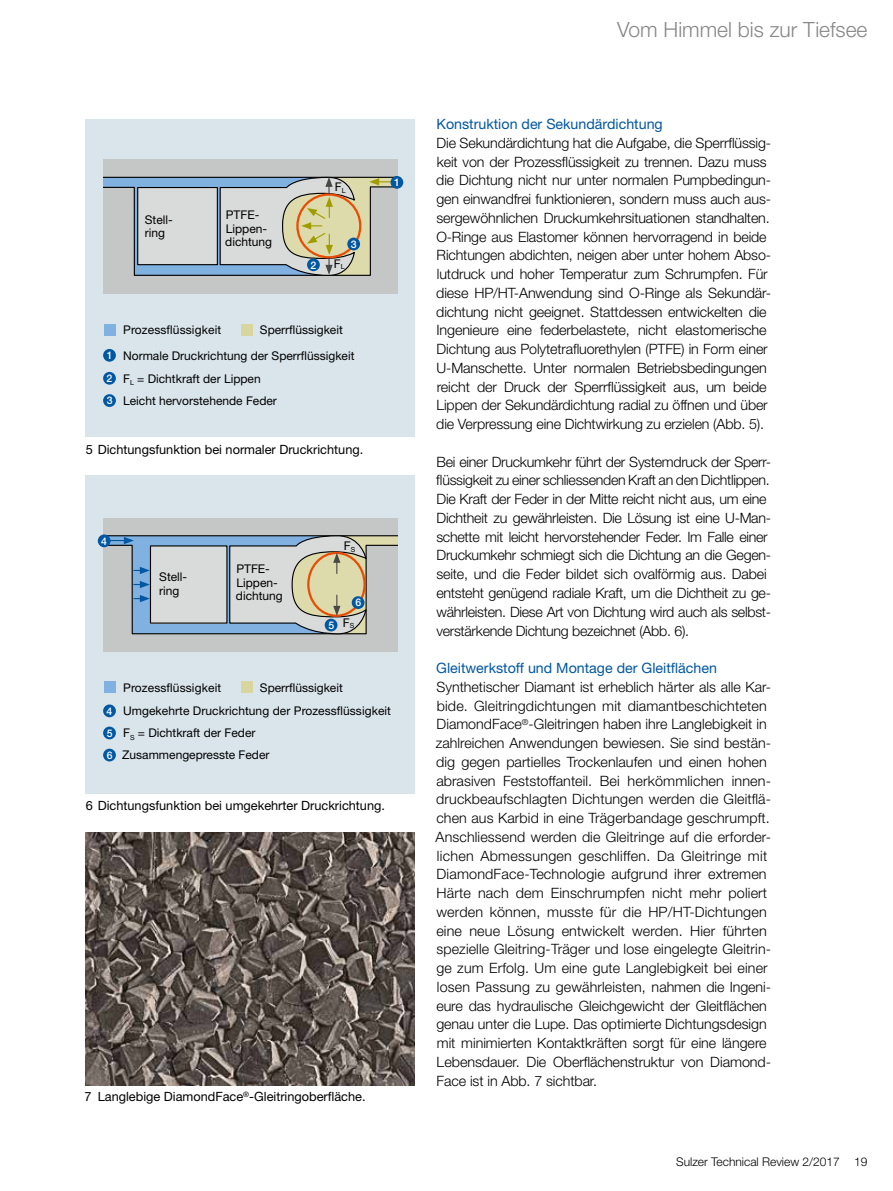
<style>
.page{position:relative;width:893px;height:1191px;background:#fff}
.page>*{position:absolute;margin:0;border:0;box-sizing:border-box;transform-origin:0 0}
.t1{font:300 21px "Helvetica Neue LT Std";color:#868786}
.t2{font:300 14.25px/18.8px "Helvetica Neue LT Std";letter-spacing:-.01em;color:#000}
.t3{font:300 14.25px/18.8px "Helvetica Neue LT Std";letter-spacing:.01em;color:#000}
.t4{font:14.25px "Helvetica Neue LT Std";color:#0057a2}
.t5{font:12.75px "Helvetica Neue LT Std";color:#000}
.t6{font:12px/13.5px "Helvetica Neue LT Std";color:#000}
.t7{font:300 12px "Helvetica Neue LT Std";color:#000}
.t8{font:500 10.5px/22px "Helvetica Neue LT Std";color:#fff}
</style>
<div class="page">
<div style="left:85px;top:475px;width:330px;height:318px;background:#d9e4eb"></div>
<div style="left:85px;top:119px;width:330px;height:318px;background:#d9e4eb"></div>
<div style="left:99px;top:150px;width:310px;height:27px;background:#c5c6c6"></div>
<img style="left:85px;top:832px;width:330px;height:253px">
<div style="left:89px;top:140px;width:14px;height:168px;background:#d9e4eb"></div>
<div style="left:398px;top:140px;width:14px;height:168px;background:#d9e4eb"></div>
<div style="left:88px;top:144px;width:321px;height:15px;background:#d9e4eb"></div>
<svg style="left:103px;top:176px;width:301px;height:118px;background:#bec2be"></svg>
<div style="left:99px;top:509px;width:310px;height:27px;background:#c5c6c6"></div>
<div style="left:89px;top:499px;width:14px;height:168px;background:#d9e4eb"></div>
<div style="left:398px;top:499px;width:14px;height:168px;background:#d9e4eb"></div>
<div style="left:88px;top:503px;width:321px;height:14px;background:#d9e4eb"></div>
<div style="left:390px;top:176px;width:13px;height:13px;background:#0057a2;border-radius:50%"></div>
<div style="left:103px;top:349px;width:13px;height:13px;background:#0057a2;border-radius:50%"></div>
<div style="left:307px;top:258px;width:13px;height:13px;background:#0057a2;border-radius:50%"></div>
<div style="left:347px;top:238px;width:13px;height:12px;background:#0057a2;border-radius:50%"></div>
<div style="left:103px;top:726px;width:13px;height:13px;background:#0057a2;border-radius:50%"></div>
<div style="left:103px;top:748px;width:13px;height:13px;background:#0057a2;border-radius:50%"></div>
<div style="left:103px;top:372px;width:13px;height:13px;background:#0057a2;border-radius:50%"></div>
<div style="left:103px;top:394px;width:13px;height:13px;background:#0057a2;border-radius:50%"></div>
<div style="left:103px;top:704px;width:13px;height:13px;background:#0057a2;border-radius:50%"></div>
<svg style="left:98px;top:535px;width:300px;height:117px;background:#b9bfbf"></svg>
<div style="left:352px;top:596px;width:12px;height:13px;background:#0057a2;border-radius:50%"></div>
<div style="left:98px;top:534px;width:13px;height:13px;background:#0057a2;border-radius:50%"></div>
<div style="left:104px;top:324px;width:12px;height:12px;background:#80b1e0"></div>
<div style="left:104px;top:681px;width:12px;height:12px;background:#80b1e0"></div>
<div style="left:241px;top:324px;width:12px;height:12px;background:#d8d59f"></div>
<div style="left:241px;top:681px;width:12px;height:12px;background:#d8d59f"></div>
<p class="t6" style="left:145px;top:212px;width:30px">Stell&shy;ring</p>
<p class="t6" style="left:225px;top:208px;width:48px">PTFE-<br>Lippen&shy;dichtung</p>
<p class="t8" style="left:311px;top:254px;width:7px">2</p>
<p class="t6" style="left:335px;top:180px;width:12px">F<sub>L</sub></p>
<p class="t8" style="left:351px;top:233px;width:7px">3</p>
<p class="t6" style="left:334px;top:257px;width:12px">F<sub>L</sub></p>
<p class="t8" style="left:107px;top:344px;width:7px">1</p>
<p class="t8" style="left:107px;top:367px;width:7px">2<br>3</p>
<p class="t6" style="left:123px;top:323px;width:100px">Prozessflüssigkeit</p>
<p class="t6" style="left:260px;top:323px;width:84px">Sperrflüssigkeit</p>
<p class="t6" style="left:123px;top:344px;width:233px;line-height:22.6px">Normale Druckrichtung der Sperrflüssigkeit<br>F<sub>L</sub> = Dichtkraft der Lippen<br>Leicht hervorstehende Feder</p>
<p class="t5" style="left:86px;top:442px;width:279px">5 Dichtungsfunktion bei normaler Druckrichtung.</p>
<p class="t8" style="left:101px;top:530px;width:7px">4</p>
<p class="t6" style="left:159px;top:570px;width:30px">Stell&shy;ring</p>
<p class="t6" style="left:236px;top:562px;width:48px">PTFE-<br>Lippen&shy;dichtung</p>
<p class="t6" style="left:344px;top:538px;width:13px">F<sub>S</sub></p>
<p class="t8" style="left:328px;top:614px;width:7px">5</p>
<p class="t8" style="left:355px;top:591px;width:7px">6</p>
<p class="t6" style="left:343px;top:616px;width:13px">F<sub>S</sub></p>
<p class="t6" style="left:123px;top:680px;width:100px">Prozessflüssigkeit</p>
<p class="t6" style="left:260px;top:680px;width:84px">Sperrflüssigkeit</p>
<p class="t8" style="left:394px;top:171px;width:7px">1</p>
<p class="t8" style="left:106px;top:700px;width:7px">4</p>
<p class="t8" style="left:107px;top:722px;width:7px">5<br>6</p>
<p class="t6" style="left:123px;top:704px;width:269px">Umgekehrte Druckrichtung der Prozessflüssigkeit</p>
<p class="t6" style="left:122px;top:722px;width:149px;line-height:22px">F<sub>S</sub> = Dichtkraft der Feder<br>Zusammengepresste Feder</p>
<p class="t5" style="left:86px;top:798px;width:301px">6 Dichtungsfunktion bei umgekehrter Druckrichtung.</p>
<p class="t5" style="left:84px;top:1089px;width:283px">7 Langlebige DiamondFace<sup>®</sup>-Gleitringoberfläche.</p>
<h1 class="t1" style="left:617px;top:17px;width:252px">Vom Himmel bis zur Tiefsee</h1>
<p class="t4" style="left:437px;top:115px;width:228px">Konstruktion der Sekundärdichtung</p>
<p class="t2" style="left:436px;top:133px;width:336px">Die Sekundärdichtung hat die Aufgabe, die Sperrflüssig&shy;keit von der Prozessflüssigkeit zu trennen. Dazu muss die Dichtung nicht nur unter normalen Pumpbedingun&shy;gen einwandfrei funktionieren, sondern muss auch aus&shy;sergewöhnlichen Druckumkehrsituationen standhalten.<br>O-Ringe aus Elastomer können hervorragend in beide Richtungen abdichten, neigen aber unter hohem Abso&shy;lutdruck und hoher Temperatur zum Schrumpfen. Für diese HP/HT-Anwendung sind O-Ringe als Sekundär&shy;dichtung nicht geeignet. Stattdessen entwickelten die Ingenieure eine federbelastete, nicht elastomerische Dichtung aus Polytetrafluorethylen (PTFE) in Form einer U-Manschette. Unter normalen Betriebsbedingungen reicht der Druck der Sperrflüssigkeit aus, um beide Lippen der Sekundärdichtung radial zu öffnen und über die Verpressung eine Dichtwirkung zu erzielen (Abb. 5).</p>
<p class="t2" style="left:436px;top:452px;width:336px">Bei einer Druckumkehr führt der Systemdruck der Sperr&shy;flüssigkeit zu einer schliessenden Kraft an den Dichtlippen.<br>Die Kraft der Feder in der Mitte reicht nicht aus, um eine Dichtheit zu gewährleisten. Die Lösung ist eine U-Man&shy;schette mit leicht hervorstehender Feder. Im Falle einer Druckumkehr schmiegt sich die Dichtung an die Gegen&shy;seite, und die Feder bildet sich ovalförmig aus. Dabei entsteht genügend radiale Kraft, um die Dichtheit zu ge&shy;währleisten. Diese Art von Dichtung wird auch als selbst&shy;verstärkende Dichtung bezeichnet (Abb. 6).</p>
<p class="t4" style="left:436px;top:659px;width:282px">Gleitwerkstoff und Montage der Gleitflächen</p>
<p class="t3" style="left:436px;top:677px;width:337px">Synthetischer Diamant ist erheblich härter als alle Kar&shy;bide. Gleitringdichtungen mit diamantbeschichteten DiamondFace<sup>®</sup>-Gleitringen haben ihre Langlebigkeit in zahlreichen Anwendungen bewiesen. Sie sind bestän&shy;dig gegen partielles Trockenlaufen und einen hohen abrasiven Feststoffanteil. Bei herkömmlichen innen&shy;druckbeaufschlagten Dichtungen werden die Gleitflä&shy;chen aus Karbid in eine Trägerbandage geschrumpft.<br>Anschliessend werden die Gleitringe auf die erforder&shy;lichen Abmessungen geschliffen. Da Gleitringe mit DiamondFace-Technologie aufgrund ihrer extremen Härte nach dem Einschrumpfen nicht mehr poliert werden können, musste für die HP/HT-Dichtungen eine neue Lösung entwickelt werden. Hier führten spezielle Gleitring-Träger und lose eingelegte Gleitrin&shy;ge zum Erfolg. Um eine gute Langlebigkeit bei einer losen Passung zu gewährleisten, nahmen die Ingeni&shy;eure das hydraulische Gleichgewicht der Gleitflächen genau unter die Lupe. Das optimierte Dichtungsdesign mit minimierten Kontaktkräften sorgt für eine längere Lebensdauer. Die Oberflächenstruktur von Diamond-Face ist in Abb. 7 sichtbar.</p>
<p class="t7" style="left:676px;top:1153px;width:193px">Sulzer Technical Review 2/2017 19</p>
</div>
